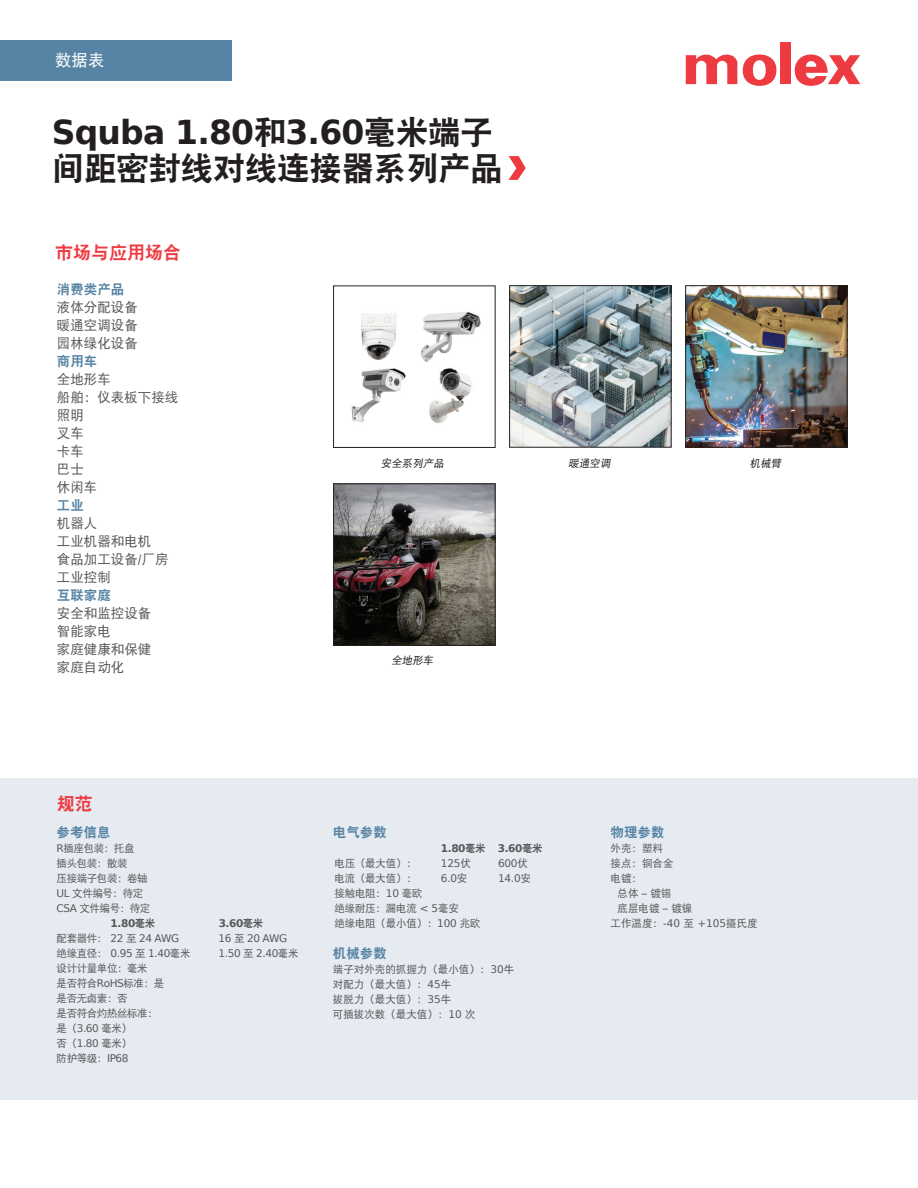
<style>
.page{position:relative;width:918px;height:1188px;background:#fff}
.page>*{position:absolute;margin:0;border:0;box-sizing:border-box;transform-origin:0 0}
.t1{font:700 33px "Bitstream Vera Sans";letter-spacing:-.025em;color:#231f20}
.t2{font:33px "DFP Hei W9";letter-spacing:-.025em;color:#231f20}
.t3{font:18px "DFP Hei W9";color:#ee3a41}
.t4{font:16.5px "DFP Hei W5";color:#fff}
.t5{font:13.5px/18px "DFP Hei W5";color:#57585a}
.t6{font:13.5px "DFP Hei W9";color:#5784a4}
.t7{font:10.5px/15px "DFP Hei W5";letter-spacing:-.04em;color:#57585a}
.t8{font:10.5px/15px "DFP Hei W5";letter-spacing:-.02em;color:#57585a}
.t9{font:10.5px/15px "DFP Hei W5";color:#57585a}
.t10{font:10.5px "Bitstream Vera Sans";letter-spacing:-.04em;color:#57585a}
.t11{font:700 10.5px "Bitstream Vera Sans";letter-spacing:-.04em;color:#57585a}
.t12{font:italic 10.5px "DFP Hei W5";color:#231f20}
.s1{font-family:"DFP Hei W9";font-weight:400}
.s2{font-family:"Bitstream Vera Sans"}
.s3{font-family:"DFP Hei W5"}
</style>
<div class="page">
<div style="left:0;top:40px;width:231px;height:41px;background:#5784a4"></div>
<div style="left:780px;top:43px;width:10px;height:41px;background:#ee3a41"></div>
<svg style="left:743px;top:55px;width:33px;height:31px"></svg>
<svg style="left:686px;top:54px;width:51px;height:30px"></svg>
<svg style="left:795px;top:55px;width:65px;height:31px"></svg>
<img style="left:351px;top:312px;width:130px;height:111px">
<div style="left:333px;top:286px;width:163px;height:162px;border:1px solid #231f20"></div>
<img style="left:335px;top:485px;width:159px;height:159px">
<div style="left:333px;top:483px;width:163px;height:163px;border:1px solid #231f20"></div>
<img style="left:511px;top:287px;width:159px;height:159px">
<div style="left:509px;top:285px;width:163px;height:163px;border:1px solid #231f20"></div>
<img style="left:687px;top:287px;width:159px;height:159px">
<div style="left:685px;top:285px;width:163px;height:163px;border:1px solid #231f20"></div>
<div style="left:0;top:778px;width:917px;height:321px;background:#e6ebf1"></div>
<svg style="left:509px;top:156px;width:17px;height:24px"></svg>
<h3 class="t4" style="left:55px;top:51px;width:51px">数据表</h3>
<h1 class="t1" style="left:52px;top:113px;width:443px">Squba 1.80<span class="s1">和</span>3.60<span class="s1">毫米端子</span></h1>
<h1 class="t2" style="left:52px;top:150px;width:453px">间距密封线对线连接器系列产品</h1>
<h2 class="t3" style="left:55px;top:243px;width:127px">市场与应用场合</h2>
<p class="t6" style="left:57px;top:282px;width:69px">消费类产品</p>
<p class="t5" style="left:57px;top:298px;width:82px;text-align:justify">液体分配设备暖通空调设备园林绿化设备</p>
<p class="t6" style="left:57px;top:354px;width:42px">商用车</p>
<p class="t5" style="left:57px;top:370px;width:123px">全地形车<br>船舶：仪表板下接线照明<br>叉车<br>卡车<br>巴士<br>休闲车</p>
<p class="t6" style="left:57px;top:498px;width:28px">工业</p>
<p class="t5" style="left:57px;top:514px;width:113px">机器人<br>工业机器和电机<br>食品加工设备/厂房工业控制</p>
<p class="t6" style="left:57px;top:588px;width:55px">互联家庭</p>
<p class="t5" style="left:57px;top:604px;width:96px">安全和监控设备智能家电<br>家庭健康和保健家庭自动化</p>
<p class="t12" style="left:381px;top:458px;width:66px">安全系列产品</p>
<p class="t12" style="left:391px;top:654px;width:45px">全地形车</p>
<p class="t12" style="left:569px;top:458px;width:45px">暖通空调</p>
<p class="t12" style="left:750px;top:458px;width:35px">机械臂</p>
<h2 class="t3" style="left:57px;top:793px;width:37px">规范</h2>
<p class="t6" style="left:57px;top:825px;width:56px">参考信息</p>
<p class="t7" style="left:57px;top:840px;width:95px"><span class="s2">R</span>插座包装：托盘<br>插头包装：散装<br>压接端子包装：卷轴<br><span class="s2">UL</span> 文件编号：待定<br><span class="s2">CSA</span> 文件编号：待定</p>
<p class="t11" style="left:111px;top:917px;width:46px">1.80<span class="s1">毫米</span></p>
<p class="t11" style="left:219px;top:917px;width:46px">3.60<span class="s1">毫米</span></p>
<p class="t10" style="left:57px;top:932px;width:124px"><span class="s3">配套器件：</span> 22 <span class="s3">至</span> 24 AWG</p>
<p class="t10" style="left:219px;top:932px;width:70px">16 <span class="s3">至</span> 20 AWG</p>
<p class="t8" style="left:57px;top:945px;width:135px">绝缘直径： <span class="s2">0.95</span> 至 <span class="s2">1.40</span>毫米</p>
<p class="t10" style="left:219px;top:947px;width:81px">1.50 <span class="s3">至</span> 2.40<span class="s3">毫米</span></p>
<p class="t7" style="left:57px;top:960px;width:109px">设计计量单位：毫米<br>是否符合<span class="s2">RoHS</span>标准：是是否无卤素：否<br>是否符合灼热丝标准：是（<span class="s2">3.60</span> 毫米）<br>否（<span class="s2">1.80</span> 毫米）<br>防护等级：<span class="s2">IP68</span></p>
<p class="t6" style="left:333px;top:825px;width:56px">电气参数</p>
<p class="t11" style="left:441px;top:842px;width:103px">1.80<span class="s1">毫米</span> 3.60<span class="s1">毫米</span></p>
<p class="t8" style="left:334px;top:855px;width:84px">电压（最大值）：</p>
<p class="t10" style="left:441px;top:857px;width:31px">125<span class="s3">伏</span></p>
<p class="t10" style="left:498px;top:857px;width:31px">600<span class="s3">伏</span></p>
<p class="t8" style="left:334px;top:870px;width:84px">电流（最大值）：</p>
<p class="t10" style="left:441px;top:872px;width:28px">6.0<span class="s3">安</span></p>
<p class="t10" style="left:498px;top:872px;width:35px">14.0<span class="s3">安</span></p>
<p class="t8" style="left:334px;top:885px;width:148px">接触电阻：<span class="s2">10</span> 毫欧<br>绝缘耐压：漏电流 <span class="s2">&lt; 5</span>毫安<br>绝缘电阻（最小值）：<span class="s2">100</span> 兆欧</p>
<p class="t6" style="left:333px;top:946px;width:55px">机械参数</p>
<p class="t9" style="left:333px;top:962px;width:183px">端子对外壳的抓握力（最小值）：<span class="s2">30</span>牛对配力（最大值）：<span class="s2">45</span>牛<br>拔脱力（最大值）：<span class="s2">35</span>牛<br>可插拔次数（最大值）：<span class="s2">10</span> 次</p>
<p class="t6" style="left:611px;top:825px;width:55px">物理参数</p>
<p class="t9" style="left:611px;top:840px;width:64px">外壳：塑料接点：铜合金电镀：</p>
<p class="t8" style="left:618px;top:885px;width:55px">总体 <span class="s2">–</span> 镀锡</p>
<p class="t8" style="left:618px;top:900px;width:76px">底层电镀 <span class="s2">–</span> 镀镍</p>
<p class="t8" style="left:611px;top:915px;width:149px">工作温度：<span class="s2">-40</span> 至 <span class="s2">+105</span>摄氏度</p>
</div>
